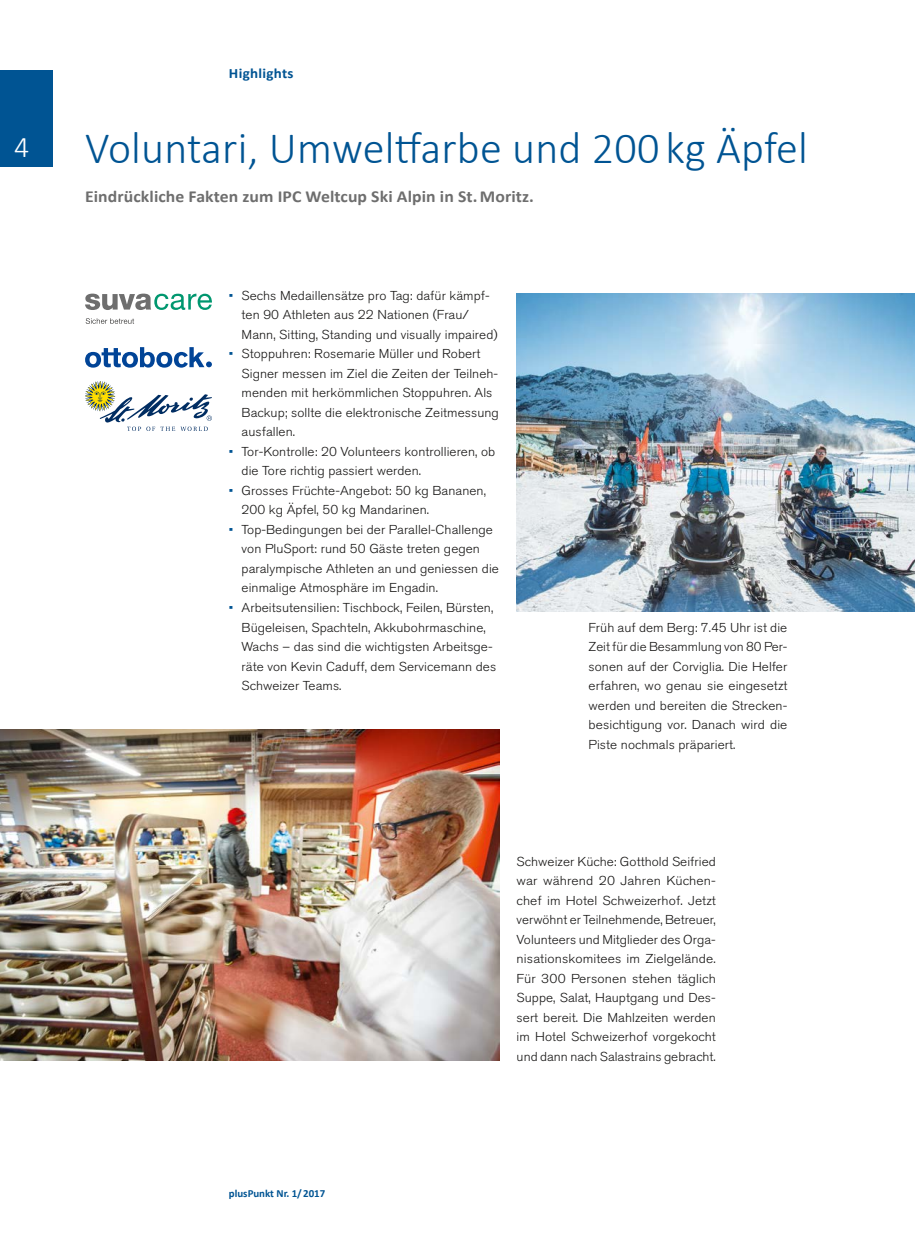
<style>
.page{position:relative;width:915px;height:1234px;background:#fff}
.page>*{position:absolute;margin:0;border:0;box-sizing:border-box;transform-origin:0 0}
.H2_01_haupttitel{font:300 45px "Calibri";letter-spacing:.005em;color:#005493}
.t1{font:300 30px "Calibri";color:#fff}
.P_01_lead{font:700 16.8px "Calibri";letter-spacing:.005em;color:#6e6e6e;scale:1.05 1}
.t2{font:700 14.25px "Calibri";letter-spacing:.02em;color:#005493;scale:1.05 1}
.P_01_lauftext_oe{font:300 12.9px/19.5px "Akzidenz Grotesk BE";letter-spacing:.005em;color:#181716;scale:1.05 1}
.t3{font:700 10.8px "Calibri";color:#005493}
.s1{color:#005493}
</style>
<div class="page">
<div style="left:0;top:71px;width:52px;height:96px;background:#005493"></div>
<img style="left:0;top:729px;width:499px;height:331px">
<img style="left:516px;top:293px;width:398px;height:319px">
<svg style="left:85px;top:381px;width:127px;height:50px"></svg>
<svg style="left:86px;top:318px;width:48px;height:6px"></svg>
<svg style="left:85px;top:293px;width:127px;height:17px"></svg>
<svg style="left:85px;top:347px;width:127px;height:20px"></svg>
<h2 class="t1" style="left:14px;top:129px;width:17px">4</h2>
<p class="t2" style="left:229px;top:64px;width:63px">Highlights</p>
<h2 class="H2_01_haupttitel" style="left:85px;top:120px;width:724px">Voluntari, Umweltfarbe und 200 kg Äpfel</h2>
<p class="P_01_lead" style="left:85px;top:186px;width:429px">Eindrückliche Fakten zum IPC Weltcup Ski Alpin in St. Moritz.</p>
<p class="P_01_lauftext_oe" style="left:241px;top:286px;width:245px;text-indent:-13px"><span class="s1">•</span> Sechs Medaillensätze pro Tag: dafür kämpf&shy;ten 90 Athleten aus 22 Nationen (Frau/<br>Mann, Sitting, Standing und visually impaired)</p>
<p class="P_01_lauftext_oe" style="left:241px;top:344px;width:246px;text-indent:-13px"><span class="s1">•</span> Stoppuhren: Rosemarie Müller und Robert Signer messen im Ziel die Zeiten der Teilneh&shy;menden mit herkömmlichen Stoppuhren. Als Backup; sollte die elektronische Zeitmessung ausfallen.</p>
<p class="P_01_lauftext_oe" style="left:241px;top:442px;width:243px;text-indent:-13px"><span class="s1">•</span> Tor-Kontrolle: 20 Volunteers kontrollieren, ob die Tore richtig passiert werden.</p>
<p class="P_01_lauftext_oe" style="left:241px;top:481px;width:234px;text-indent:-13px"><span class="s1">•</span> Grosses Früchte-Angebot: 50 kg Bananen,<br>200 kg Äpfel, 50 kg Mandarinen.</p>
<p class="P_01_lauftext_oe" style="left:241px;top:520px;width:246px;text-indent:-13px"><span class="s1">•</span> Top-Bedingungen bei der Parallel-Challenge von PluSport: rund 50 Gäste treten gegen paralympische Athleten an und geniessen die einmalige Atmosphäre im Engadin.</p>
<p class="P_01_lauftext_oe" style="left:241px;top:598px;width:244px;text-indent:-13px"><span class="s1">•</span> Arbeitsutensilien: Tischbock, Feilen, Bürsten, Bügeleisen, Spachteln, Akkubohrmaschine, Wachs – das sind die wichtigsten Arbeitsge&shy;räte von Kevin Caduff, dem Servicemann des Schweizer Teams.</p>
<p class="P_01_lauftext_oe" style="left:588px;top:617px;width:191px;text-align:justify">Früh auf dem Berg: 7.45 Uhr ist die Zeit für die Besammlung von 80 Per&shy;sonen auf der Corviglia. Die Helfer erfahren, wo genau sie eingesetzt werden und bereiten die Strecken&shy;besichtigung vor. Danach wird die Piste nochmals präpariert.</p>
<p class="P_01_lauftext_oe" style="left:516px;top:851px;width:191px;text-align:justify">Schweizer Küche: Gotthold Seifried war während 20 Jahren Küchen&shy;chef im Hotel Schweizerhof. Jetzt verwöhnt er Teilnehmende, Betreuer, Volunteers und Mitglieder des Orga&shy;nisationskomitees im Zielgelände.<br>Für 300 Personen stehen täglich Suppe, Salat, Hauptgang und Des&shy;sert bereit. Die Mahlzeiten werden im Hotel Schweizerhof vorgekocht und dann nach Salastrains gebracht.</p>
<p class="t3" style="left:229px;top:1186px;width:98px">plusPunkt Nr. 1/ 2017</p>
</div>
